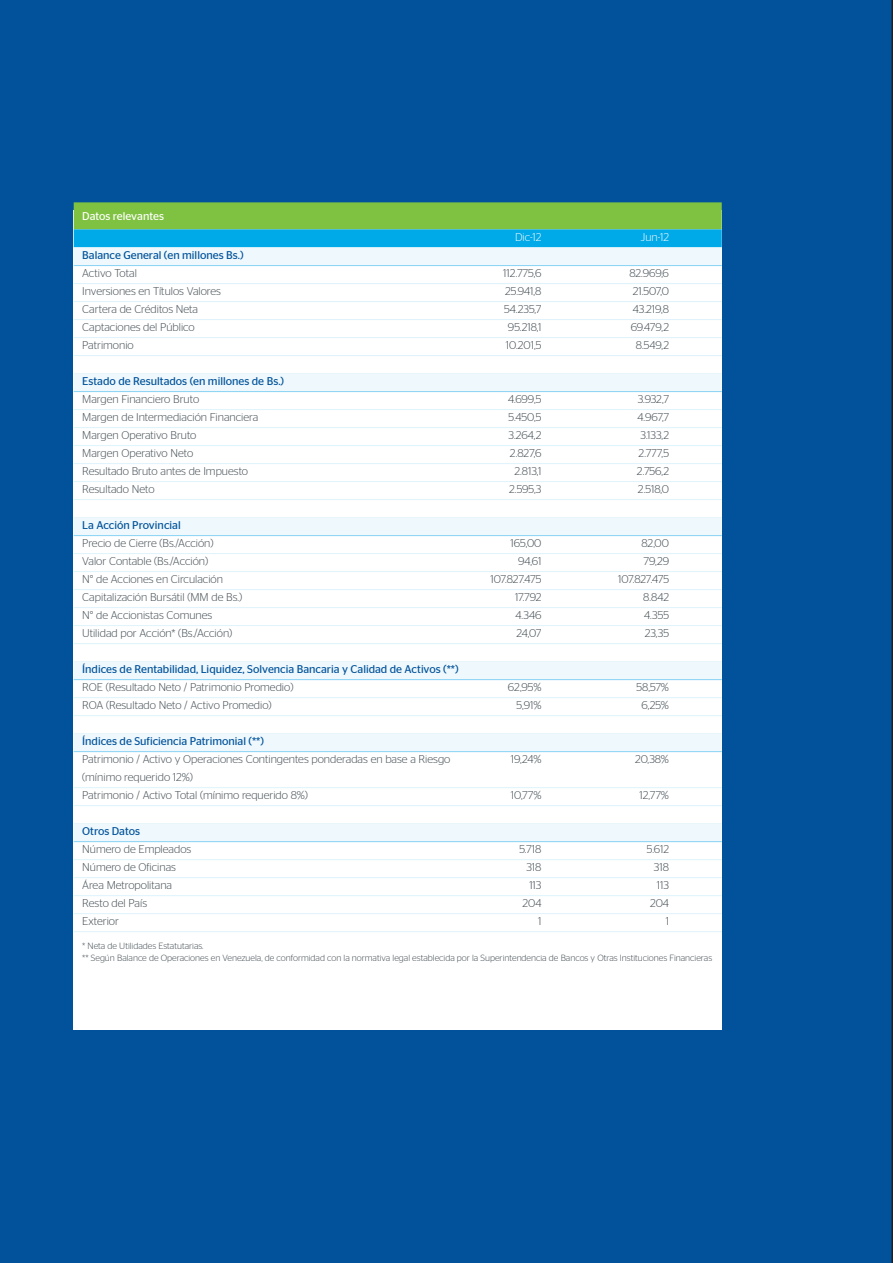
<style>
.page{position:relative;width:893px;height:1263px;background:#01529a}
.page>*{position:absolute;margin:0;border:0;box-sizing:border-box;transform-origin:0 0}
.t1{font:300 11.25px "Stag Sans";color:#3d474e}
.G_SubTit{font:11.25px "Stag Sans";color:#01529a}
.G_Tit{font:11.25px "Stag Sans";letter-spacing:-.005em;color:#fff}
.t2{font:300 11.25px "Stag Sans";color:#fff}
.G_Notas{font:300 9px "Stag Sans";color:#3d474e}
</style>
<div class="page">
<div style="left:74px;top:211px;width:648px;height:819px;background:#fff"></div>
<div style="left:74px;top:202px;width:648px;height:27px;background:#7fc241"></div>
<div style="left:74px;top:229px;width:648px;height:18px;background:#00a9e7"></div>
<div style="left:74px;top:247px;width:648px;height:18px;background:#eef8fd"></div>
<hr style="left:74px;top:265px;width:648px;height:1px;background:#87d2f4">
<hr style="left:74px;top:283px;width:648px;height:1px;background:#def3fc">
<hr style="left:74px;top:301px;width:648px;height:1px;background:#def3fc">
<hr style="left:74px;top:319px;width:648px;height:1px;background:#def3fc">
<hr style="left:74px;top:337px;width:648px;height:1px;background:#def3fc">
<hr style="left:74px;top:355px;width:648px;height:1px;background:#def3fc">
<div style="left:74px;top:373px;width:648px;height:18px;background:#eef8fd"></div>
<hr style="left:74px;top:391px;width:648px;height:1px;background:#87d2f4">
<hr style="left:74px;top:409px;width:648px;height:1px;background:#def3fc">
<hr style="left:74px;top:427px;width:648px;height:1px;background:#def3fc">
<hr style="left:74px;top:445px;width:648px;height:1px;background:#def3fc">
<hr style="left:74px;top:463px;width:648px;height:1px;background:#def3fc">
<hr style="left:74px;top:481px;width:648px;height:1px;background:#def3fc">
<hr style="left:74px;top:499px;width:648px;height:1px;background:#def3fc">
<div style="left:74px;top:517px;width:648px;height:18px;background:#eef8fd"></div>
<hr style="left:74px;top:535px;width:648px;height:1px;background:#87d2f4">
<hr style="left:74px;top:553px;width:648px;height:1px;background:#def3fc">
<hr style="left:74px;top:571px;width:648px;height:1px;background:#def3fc">
<hr style="left:74px;top:589px;width:648px;height:1px;background:#def3fc">
<hr style="left:74px;top:607px;width:648px;height:1px;background:#def3fc">
<hr style="left:74px;top:625px;width:648px;height:1px;background:#def3fc">
<hr style="left:74px;top:643px;width:648px;height:1px;background:#def3fc">
<div style="left:74px;top:661px;width:648px;height:18px;background:#eef8fd"></div>
<hr style="left:74px;top:679px;width:648px;height:1px;background:#87d2f4">
<hr style="left:74px;top:697px;width:648px;height:1px;background:#def3fc">
<hr style="left:74px;top:715px;width:648px;height:1px;background:#def3fc">
<div style="left:74px;top:733px;width:648px;height:18px;background:#eef8fd"></div>
<hr style="left:74px;top:751px;width:648px;height:1px;background:#87d2f4">
<hr style="left:74px;top:787px;width:648px;height:1px;background:#def3fc">
<hr style="left:74px;top:805px;width:648px;height:1px;background:#def3fc">
<div style="left:74px;top:823px;width:648px;height:18px;background:#eef8fd"></div>
<hr style="left:74px;top:841px;width:648px;height:1px;background:#87d2f4">
<hr style="left:74px;top:859px;width:648px;height:1px;background:#def3fc">
<hr style="left:74px;top:877px;width:648px;height:1px;background:#def3fc">
<hr style="left:74px;top:895px;width:648px;height:1px;background:#def3fc">
<hr style="left:74px;top:913px;width:648px;height:1px;background:#def3fc">
<hr style="left:74px;top:931px;width:648px;height:1px;background:#def3fc">
<p class="G_Tit" style="left:82px;top:210px;width:83px">Datos relevantes</p>
<p class="t2" style="left:515px;top:231px;width:28px">Dic-12</p>
<p class="t2" style="left:641px;top:231px;width:30px">Jun-12</p>
<p class="G_SubTit" style="left:82px;top:249px;width:163px">Balance General (en millones Bs.)</p>
<p class="t1" style="left:82px;top:267px;width:56px">Activo Total</p>
<p class="t1" style="left:503px;top:267px;width:40px">112.775,6</p>
<p class="t1" style="left:629px;top:267px;width:41px">82.969,6</p>
<p class="t1" style="left:82px;top:285px;width:140px">Inversiones en Títulos Valores</p>
<p class="t1" style="left:505px;top:285px;width:38px">25.941,8</p>
<p class="t1" style="left:633px;top:285px;width:38px">21.507,0</p>
<p class="t1" style="left:82px;top:303px;width:117px">Cartera de Créditos Neta</p>
<p class="t1" style="left:504px;top:303px;width:39px">54.235,7</p>
<p class="t1" style="left:633px;top:303px;width:38px">43.219,8</p>
<p class="t1" style="left:82px;top:321px;width:114px">Captaciones del Público</p>
<p class="t1" style="left:508px;top:321px;width:35px">95.218,1</p>
<p class="t1" style="left:631px;top:321px;width:40px">69.479,2</p>
<p class="t1" style="left:82px;top:339px;width:53px">Patrimonio</p>
<p class="t1" style="left:506px;top:339px;width:37px">10.201,5</p>
<p class="t1" style="left:636px;top:339px;width:35px">8.549,2</p>
<p class="G_SubTit" style="left:82px;top:375px;width:203px">Estado de Resultados (en millones de Bs.)</p>
<p class="t1" style="left:82px;top:393px;width:118px">Margen Financiero Bruto</p>
<p class="t1" style="left:508px;top:393px;width:35px">4.699,5</p>
<p class="t1" style="left:638px;top:393px;width:33px">3.932,7</p>
<p class="t1" style="left:82px;top:411px;width:178px">Margen de Intermediación Financiera</p>
<p class="t1" style="left:508px;top:411px;width:34px">5.450,5</p>
<p class="t1" style="left:637px;top:411px;width:33px">4.967,7</p>
<p class="t1" style="left:82px;top:429px;width:116px">Margen Operativo Bruto</p>
<p class="t1" style="left:509px;top:429px;width:34px">3.264,2</p>
<p class="t1" style="left:640px;top:429px;width:30px">3.133,2</p>
<p class="t1" style="left:82px;top:447px;width:113px">Margen Operativo Neto</p>
<p class="t1" style="left:510px;top:447px;width:33px">2.827,6</p>
<p class="t1" style="left:638px;top:447px;width:32px">2.777,5</p>
<p class="t1" style="left:82px;top:465px;width:167px">Resultado Bruto antes de Impuesto</p>
<p class="t1" style="left:514px;top:465px;width:29px">2.813,1</p>
<p class="t1" style="left:637px;top:465px;width:34px">2.756,2</p>
<p class="t1" style="left:82px;top:483px;width:74px">Resultado Neto</p>
<p class="t1" style="left:509px;top:483px;width:34px">2.595,3</p>
<p class="t1" style="left:638px;top:483px;width:33px">2.518,0</p>
<p class="G_SubTit" style="left:82px;top:519px;width:100px">La Acción Provincial</p>
<p class="t1" style="left:82px;top:537px;width:133px">Precio de Cierre (Bs./Acción)</p>
<p class="t1" style="left:510px;top:537px;width:32px">165,00</p>
<p class="t1" style="left:641px;top:537px;width:29px">82,00</p>
<p class="t1" style="left:82px;top:555px;width:128px">Valor Contable (Bs./Acción)</p>
<p class="t1" style="left:518px;top:555px;width:25px">94,61</p>
<p class="t1" style="left:644px;top:555px;width:27px">79,29</p>
<p class="t1" style="left:82px;top:573px;width:142px">N° de Acciones en Circulación</p>
<p class="t1" style="left:490px;top:573px;width:52px">107.827.475</p>
<p class="t1" style="left:618px;top:573px;width:52px">107.827.475</p>
<p class="t1" style="left:82px;top:591px;width:161px">Capitalización Bursátil (MM de Bs.)</p>
<p class="t1" style="left:515px;top:591px;width:28px">17.792</p>
<p class="t1" style="left:643px;top:591px;width:27px">8.842</p>
<p class="t1" style="left:82px;top:609px;width:132px">N° de Accionistas Comunes</p>
<p class="t1" style="left:516px;top:609px;width:27px">4.346</p>
<p class="t1" style="left:644px;top:609px;width:26px">4.355</p>
<p class="t1" style="left:82px;top:627px;width:152px">Utilidad por Acción* (Bs./Acción)</p>
<p class="t1" style="left:517px;top:627px;width:26px">24,07</p>
<p class="t1" style="left:645px;top:627px;width:26px">23,35</p>
<p class="G_SubTit" style="left:82px;top:663px;width:378px">Índices de Rentabilidad, Liquidez, Solvencia Bancaria y Calidad de Activos (**)</p>
<p class="t1" style="left:82px;top:681px;width:213px">ROE (Resultado Neto / Patrimonio Promedio)</p>
<p class="t1" style="left:508px;top:681px;width:35px">62,95%</p>
<p class="t1" style="left:636px;top:681px;width:34px">58,57%</p>
<p class="t1" style="left:82px;top:699px;width:191px">ROA (Resultado Neto / Activo Promedio)</p>
<p class="t1" style="left:517px;top:699px;width:26px">5,91%</p>
<p class="t1" style="left:642px;top:699px;width:29px">6,25%</p>
<p class="G_SubTit" style="left:82px;top:735px;width:183px">Índices de Suficiencia Patrimonial (**)</p>
<p class="t1" style="left:82px;top:753px;width:370px">Patrimonio / Activo y Operaciones Contingentes ponderadas en base a Riesgo</p>
<p class="t1" style="left:511px;top:753px;width:32px">19,24%</p>
<p class="t1" style="left:635px;top:753px;width:35px">20,38%</p>
<p class="t1" style="left:82px;top:771px;width:112px">(mínimo requerido 12%)</p>
<p class="t1" style="left:82px;top:789px;width:227px">Patrimonio / Activo Total (mínimo requerido 8%)</p>
<p class="t1" style="left:511px;top:789px;width:32px">10,77%</p>
<p class="t1" style="left:639px;top:789px;width:31px">12,77%</p>
<p class="G_SubTit" style="left:82px;top:825px;width:59px">Otros Datos</p>
<p class="t1" style="left:82px;top:843px;width:111px">Número de Empleados</p>
<p class="t1" style="left:519px;top:843px;width:24px">5.718</p>
<p class="t1" style="left:647px;top:843px;width:24px">5.612</p>
<p class="t1" style="left:82px;top:861px;width:95px">Número de Oficinas</p>
<p class="t1" style="left:526px;top:861px;width:17px">318</p>
<p class="t1" style="left:654px;top:861px;width:17px">318</p>
<p class="t1" style="left:82px;top:879px;width:91px">Área Metropolitana</p>
<p class="t1" style="left:529px;top:879px;width:14px">113</p>
<p class="t1" style="left:657px;top:879px;width:14px">113</p>
<p class="t1" style="left:82px;top:897px;width:66px">Resto del País</p>
<p class="t1" style="left:523px;top:897px;width:20px">204</p>
<p class="t1" style="left:650px;top:897px;width:20px">204</p>
<p class="t1" style="left:82px;top:915px;width:38px">Exterior</p>
<p class="t1" style="left:538px;top:915px;width:5px">1</p>
<p class="t1" style="left:666px;top:915px;width:5px">1</p>
<p class="G_Notas" style="left:82px;top:941px;width:123px">* Neta de Utilidades Estatutarias.</p>
<p class="G_Notas" style="left:82px;top:953px;width:631px">** Según Balance de Operaciones en Venezuela, de conformidad con la normativa legal establecida por la Superintendencia de Bancos y Otras Instituciones Financieras</p>
</div>
